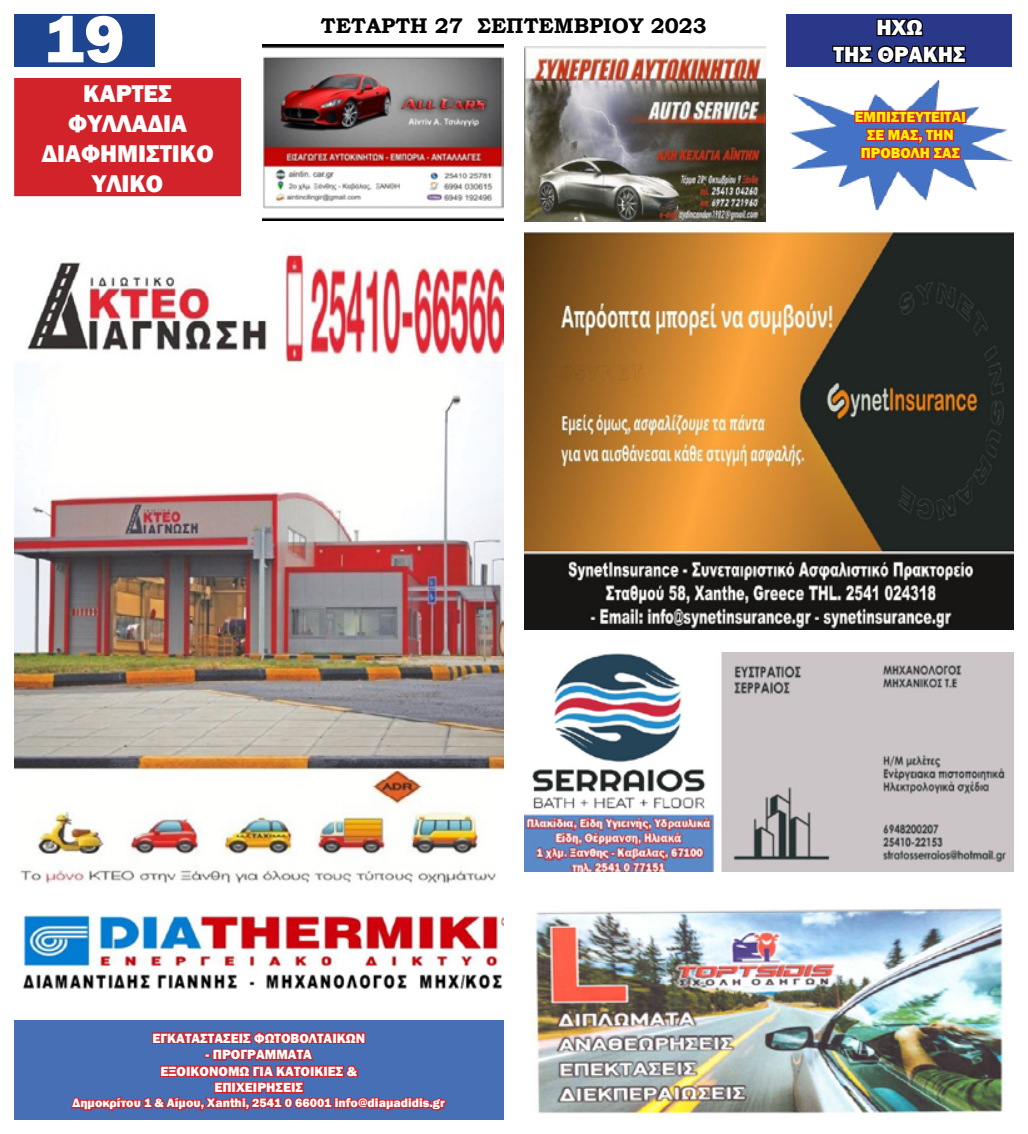
<style>
.page{position:relative;width:1028px;height:1134px;background:#fff}
.page>*{position:absolute;margin:0;border:0;box-sizing:border-box;transform-origin:0 0}
.t1{font:800 68.75px "Franklin Gothic";color:#fff}
.t2{font:800 25px/30px "Franklin Gothic";color:#fff;text-align:center}
.t3{font:800 22.5px/27px "Franklin Gothic";color:#fff;text-align:center}
.t4{font:700 21.25px "Bookman Old Style";color:#000}
.t5{font:800 15px/18px "Franklin Gothic";color:#fff200;text-align:center}
.t6{font:800 13.75px/16.5px "Franklin Gothic";color:#fff;text-align:center}
.t7{font:800 12.5px "Franklin Gothic";color:#fff}
</style>
<div class="page">
<img style="left:534px;top:908px;width:471px;height:206px">
<div style="left:787px;top:14px;width:225px;height:53px;background:#293889"></div>
<svg style="left:876px;top:18px;width:48px;height:19px"></svg>
<svg style="left:832px;top:45px;width:135px;height:19px"></svg>
<div style="left:14px;top:14px;width:140px;height:53px;background:#1e4590"></div>
<img style="left:22px;top:915px;width:481px;height:74px">
<div style="left:14px;top:1020px;width:489px;height:100px;background:#466fb6"></div>
<svg style="left:71px;top:1032px;width:375px;height:79px"></svg>
<img style="left:524px;top:652px;width:489px;height:220px">
<img style="left:14px;top:251px;width:489px;height:633px">
<img style="left:524px;top:231px;width:489px;height:398px">
<img style="left:262px;top:44px;width:241px;height:176px">
<img style="left:524px;top:46px;width:241px;height:175px">
<div style="left:15px;top:79px;width:225px;height:117px;background:#d2232a"></div>
<div style="left:14px;top:78px;width:227px;height:118px;border:1px solid #d2232a"></div>
<img style="left:789px;top:80px;width:224px;height:130px">
<div style="left:960px;top:111px;width:6px;height:12px;border:2px solid #d2232a"></div>
<svg style="left:853px;top:95px;width:111px;height:66px;background:#a16487"></svg>
<h1 class="t1" style="left:44px;top:-5px;width:82px">19</h1>
<h2 class="t2" style="left:42px;top:78px;width:173px">ΚΑΡΤΕΣ<br>ΦΥΛΛΑΔΙΑ<br>ΔΙΑΦΗΜΙΣΤΙΚΟ<br>ΥΛΙΚΟ</h2>
<h3 class="t4" style="left:321px;top:11px;width:387px">ΤΕΤΑΡΤΗ 27 ΣΕΠΤΕΜΒΡΙΟΥ 2023</h3>
<h3 class="t3" style="left:833px;top:14px;width:133px">ΗΧΩ<br>ΤΗΣ ΘΡΑΚΗΣ</h3>
<p class="t5" style="left:854px;top:108px;width:113px">ΕΜΠΙΣΤΕΥΤΕΙΤΑΙ<br>ΣΕ ΜΑΣ, ΤΗΝ<br>ΠΡΟΒΟΛΗ ΣΑΣ</p>
<p class="t6" style="left:152px;top:1030px;width:214px">ΕΓΚΑΤΑΣΤΑΣΕΙΣ ΦΩΤΟΒΟΛΤΑΙΚΩΝ</p>
<p class="t6" style="left:160px;top:1046px;width:198px">- ΠΡΟΓΡΑΜΜΑΤΑ<br>ΕΞΟΙΚΟΝΟΜΩ ΓΙΑ ΚΑΤΟΙΚΙΕΣ &amp;<br>ΕΠΙΧΕΙΡΗΣΕΙΣ</p>
<p class="t7" style="left:73px;top:1095px;width:374px">Δημοκρίτου 1 &amp; Αίμου, Xanthi, 2541 0 66001 info@diaμadidis.gr</p>
</div>
